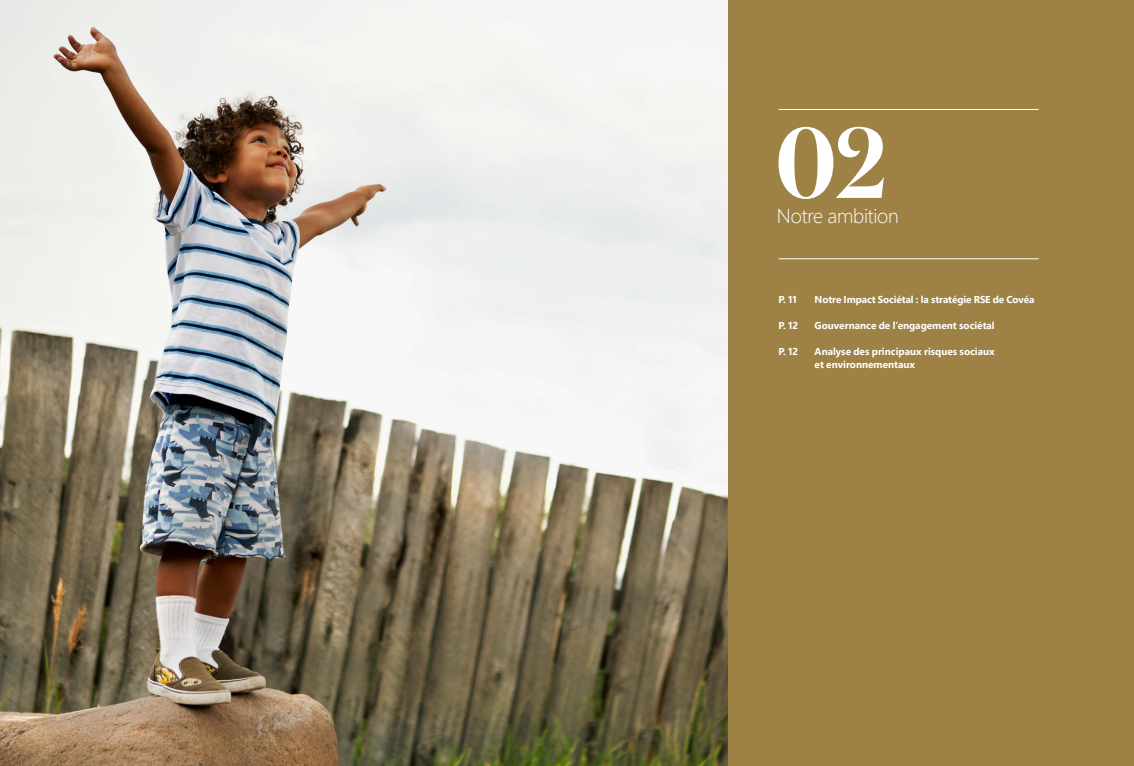
<style>
.page{position:relative;width:1134px;height:766px;background:#fff}
.page>*{position:absolute;margin:0;border:0;box-sizing:border-box;transform-origin:0 0}
.t1{font:600 100px "Domaine Disp Nar";color:#fff}
.t2{font:300 20px "Segoe Pro Display";letter-spacing:-.01em;color:#fff}
.t3{font:700 10px/13px "Segoe Pro";color:#fff}
</style>
<div class="page">
<img style="left:0;top:0;width:729px;height:765px">
<div style="left:729px;top:0;width:405px;height:765px;background:#9e8245"></div>
<hr style="left:779px;top:109px;width:259px;height:1px;background:#fff">
<hr style="left:779px;top:258px;width:259px;height:1px;background:#fff">
<h1 class="t1" style="left:776px;top:101px;width:112px">02</h1>
<h2 class="t2" style="left:777px;top:202px;width:123px">Notre ambition</h2>
<p class="t3" style="left:779px;top:292px;width:20px">P. 11</p>
<p class="t3" style="left:815px;top:292px;width:221px">Notre Impact Sociétal : la stratégie RSE de Covéa</p>
<p class="t3" style="left:779px;top:318px;width:21px">P. 12</p>
<p class="t3" style="left:815px;top:318px;width:182px">Gouvernance de l’engagement sociétal</p>
<p class="t3" style="left:779px;top:344px;width:21px">P. 12</p>
<p class="t3" style="left:815px;top:344px;width:182px">Analyse des principaux risques sociaux et environnementaux</p>
</div>
